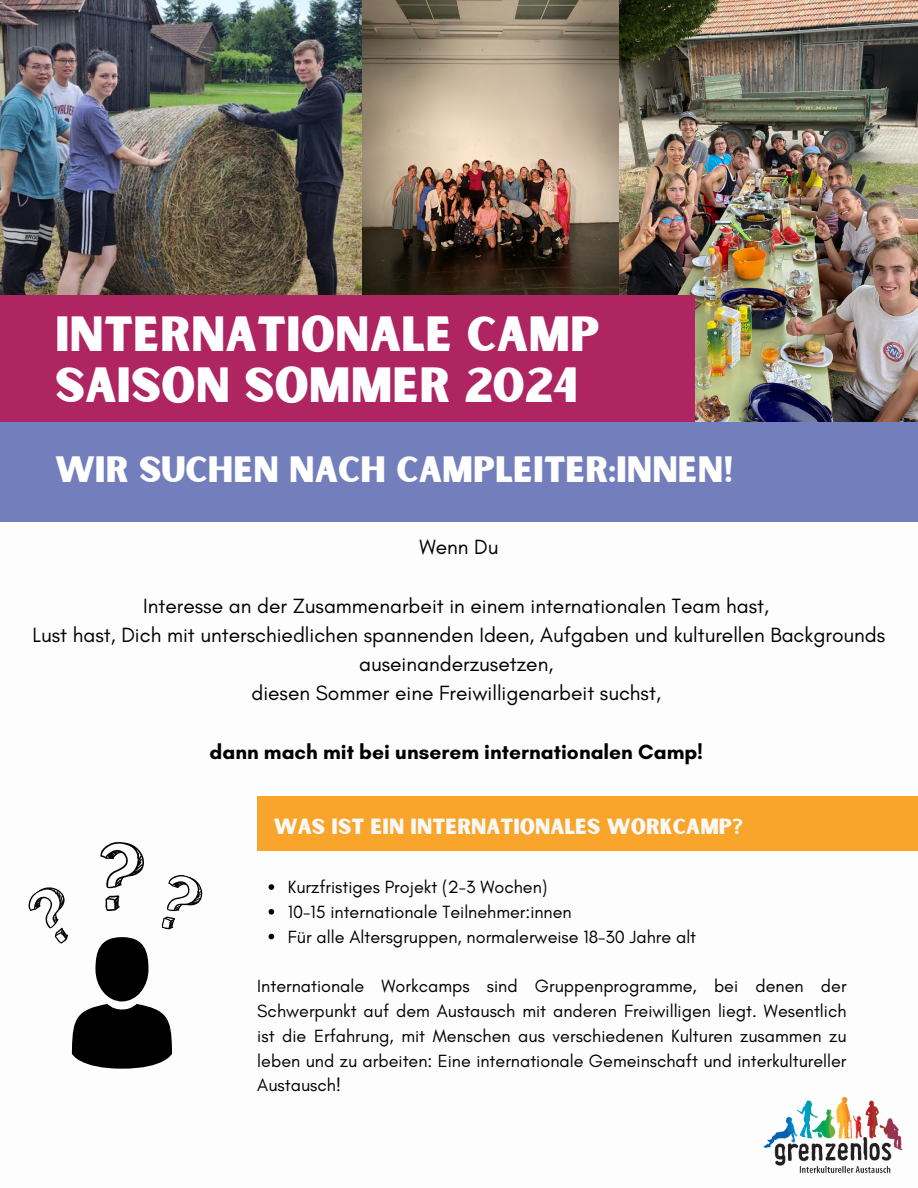
<style>
.page{position:relative;width:918px;height:1188px;background:#fff}
.page>*{position:absolute;margin:0;border:0;box-sizing:border-box;transform-origin:0 0}
.t1{font:47.25px/50.7px "Sunborn Sans One";color:#fff}
.t2{font:35.1px "Sunborn Sans One";color:#fff}
.t3{font:21px/29.2px "Glacial Indifference";color:#000;text-align:center}
.t4{font:700 21px "Glacial Indifference";color:#000}
.t5{font:21px "Sunborn Sans One";color:#f7f9f7}
.t6{font:18px/24.8px "Glacial Indifference";color:#000;text-align:justify}
</style>
<div class="page">
<img style="left:0;top:0;width:362px;height:295px">
<img style="left:763px;top:1096px;width:140px;height:78px">
<img style="left:619px;top:0;width:299px;height:422px">
<img style="left:362px;top:0;width:257px;height:295px">
<div style="left:0;top:295px;width:694px;height:129px;background:#ae2561"></div>
<div style="left:0;top:422px;width:918px;height:99px;background:#737fbc"></div>
<svg style="left:161px;top:875px;width:42px;height:55px"></svg>
<div style="left:95px;top:937px;width:53px;height:64px;background:#000;border-radius:50%"></div>
<svg style="left:72px;top:1004px;width:100px;height:65px"></svg>
<svg style="left:269px;top:884px;width:5px;height:6px"></svg>
<svg style="left:269px;top:909px;width:5px;height:6px"></svg>
<svg style="left:269px;top:934px;width:5px;height:5px"></svg>
<div style="left:257px;top:796px;width:661px;height:55px;background:#f9a52c"></div>
<svg style="left:100px;top:842px;width:44px;height:69px"></svg>
<svg style="left:28px;top:887px;width:41px;height:57px"></svg>
<h2 class="t1" style="left:55px;top:311px;width:546px">INTERNATIONALE CAMP<br>SAISON SOMMER 2024</h2>
<p class="t2" style="left:55px;top:447px;width:680px">WIR SUCHEN NACH CAMPLEITER:INNEN!</p>
<p class="t3" style="left:419px;top:532px;width:81px">Wenn Du</p>
<h4 class="t3" style="left:33px;top:591px;width:854px">Interesse an der Zusammenarbeit in einem internationalen Team hast,<br>Lust hast, Dich mit unterschiedlichen spannenden Ideen, Aufgaben und kulturellen Backgrounds auseinanderzusetzen,<br>diesen Sommer eine Freiwilligenarbeit suchst,</h4>
<p class="t4" style="left:210px;top:739px;width:495px">dann mach mit bei unserem internationalen Camp!</p>
<p class="t5" style="left:274px;top:813px;width:470px">WAS IST EIN INTERNATIONALES WORKCAMP?</p>
<h4 class="t6" style="left:288px;top:875px;width:261px">Kurzfristiges Projekt (2-3 Wochen)</h4>
<h4 class="t6" style="left:288px;top:899px;width:285px">10-15 internationale Teilnehmer:innen</h4>
<h3 class="t6" style="left:288px;top:924px;width:410px">Für alle Altersgruppen, normalerweise 18-30 Jahre alt</h3>
<p class="t6" style="left:257px;top:974px;width:591px">Internationale Workcamps sind Gruppenprogramme, bei denen der Schwerpunkt auf dem Austausch mit anderen Freiwilligen liegt. Wesentlich ist die Erfahrung, mit Menschen aus verschiedenen Kulturen zusammen zu leben und zu arbeiten: Eine internationale Gemeinschaft und interkultureller Austausch!</p>
</div>
